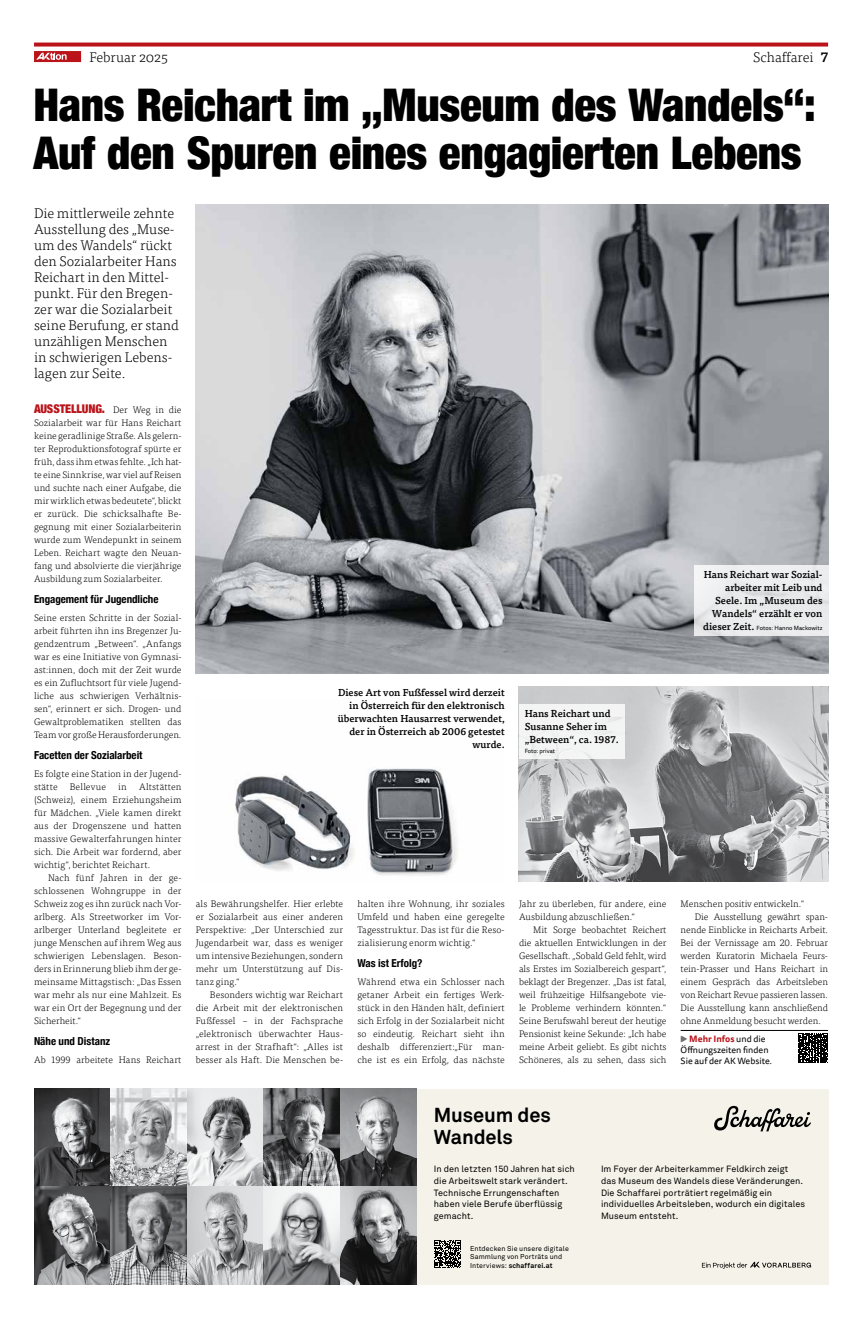
<style>
.page{position:relative;width:865px;height:1333px;background:#fff}
.page>*{position:absolute;margin:0;border:0;box-sizing:border-box;transform-origin:0 0}
.t1{font:900 condensed 45px/48px "Helvetica Neue";letter-spacing:-.005em;color:#000}
.t2{font:700 20px/22px "Akkurat Pro";letter-spacing:-.005em;color:#000}
.t3{font:300 14px/16px "Tisa Pro";color:#000}
.t4{font:900 condensed 12px "Helvetica Neue";letter-spacing:-.01em;color:#ba141a}
.t5{font:700 condensed 11px "Helvetica Neue";color:#000}
.t6{font:500 10px/13px "Tisa Pro";color:#000;text-align:right}
.t7{font:300 9.5px/13px "Tisa Pro";letter-spacing:-.005em;color:#000;text-align:justify}
.t8{font:300 9.5px "Tisa Pro";letter-spacing:.015em;color:#000}
.t9{font:9px/11.5px "Akkurat Pro";letter-spacing:.01em;color:#000}
.t10{font:9px/10.8px "Tisa Sans Pro";color:#000}
.t11{font:7px/8.5px "Akkurat Pro";letter-spacing:.015em;color:#000}
.t12{font:6px "Tisa Sans Offc Pro";color:#000}
.t13{font:6px "Tisa Sans Pro";color:#000}
.s1{font-weight:500}
.s2{font-family:"Tisa Pro";font-weight:300;font-stretch:normal;font-size:9.5px;color:#000}
.s3{font-family:"Tisa Pro";font-weight:500;font-size:10px}
.s4{font-weight:700;font-size:12px;color:#6d6e71}
.s5{font-weight:700;color:#ba141a}
.s6{font-weight:700}
</style>
<div class="page">
<div style="left:34px;top:51px;width:47px;height:11px;background:#ba141a"></div>
<svg style="left:36px;top:53px;width:31px;height:7px"></svg>
<svg style="left:34px;top:43px;width:794px;height:4px;fill:#ba141a"></svg>
<img style="left:196px;top:205px;width:632px;height:468px">
<div style="left:694px;top:565px;width:134px;height:70px;background:#ebeced"></div>
<div style="left:34px;top:1088px;width:794px;height:196px;background:#f5f3e9"></div>
<img style="left:34px;top:1088px;width:77px;height:98px">
<svg style="left:34px;top:1186px;width:77px;height:98px"></svg>
<svg style="left:111px;top:1088px;width:76px;height:98px"></svg>
<svg style="left:111px;top:1186px;width:76px;height:98px"></svg>
<svg style="left:187px;top:1088px;width:77px;height:98px"></svg>
<svg style="left:187px;top:1186px;width:77px;height:98px"></svg>
<svg style="left:264px;top:1088px;width:76px;height:98px"></svg>
<svg style="left:264px;top:1186px;width:76px;height:98px"></svg>
<svg style="left:340px;top:1088px;width:77px;height:98px"></svg>
<svg style="left:340px;top:1186px;width:77px;height:98px"></svg>
<svg style="left:434px;top:1240px;width:27px;height:27px"></svg>
<svg style="left:714px;top:1105px;width:97px;height:26px"></svg>
<svg style="left:702px;top:1261px;width:109px;height:7px"></svg>
<img style="left:235px;top:767px;width:223px;height:109px">
<img style="left:519px;top:686px;width:309px;height:195px">
<hr style="left:680px;top:1030px;width:148px;height:1px;background:#000">
<svg style="left:798px;top:1033px;width:30px;height:30px"></svg>
<div style="left:519px;top:704px;width:105px;height:55px;background:#f4f4f5"></div>
<h3 class="t3" style="left:89px;top:48px;width:80px">Februar 2025</h3>
<h3 class="t3" style="left:753px;top:48px;width:76px">Schaffarei <span class="s1">7</span></h3>
<h1 class="t1" style="left:33px;top:78px;width:784px">Hans Reichart im „Museum des Wandels“:<br>Auf den Spuren eines engagierten Lebens</h1>
<p class="t3" style="left:34px;top:205px;width:146px">Die mittlerweile zehnte<br>Ausstellung des „Muse&shy;um des Wandels“ rückt den Sozialarbeiter Hans<br>Reichart in den Mittel&shy;punkt. Für den Bregen&shy;zer war die Sozialarbeit seine Berufung, er stand unzähligen Menschen in schwierigen Lebens&shy;lagen zur Seite.</p>
<p class="t4" style="left:34px;top:399px;width:149px">AUSSTELLUNG. <span class="s2">Der Weg in die</span></p>
<p class="t7" style="left:34px;top:416px;width:149px">Sozialarbeit war für Hans Reichart keine geradlinige Straße. Als gelern&shy;ter Reproduktionsfotograf spürte er früh, dass ihm etwas fehlte. „Ich hat&shy;te eine Sinnkrise, war viel auf Reisen und suchte nach einer Aufgabe, die mir wirklich etwas bedeutete“, blickt er zurück. Die schicksalhafte Be&shy;gegnung mit einer Sozialarbeiterin wurde zum Wendepunkt in seinem Leben. Reichart wagte den Neuan&shy;fang und absolvierte die vierjährige Ausbildung zum Sozialarbeiter.</p>
<p class="t5" style="left:34px;top:589px;width:126px">Engagement für Jugendliche</p>
<p class="t7" style="left:34px;top:611px;width:149px">Seine ersten Schritte in der Sozial&shy;arbeit führten ihn ins Bregenzer Ju&shy;gendzentrum „Between“. „Anfangs war es eine Initiative von Gymnasi&shy;ast:innen, doch mit der Zeit wurde es ein Zufluchtsort für viele Jugend&shy;liche aus schwierigen Verhältnis&shy;sen“, erinnert er sich. Drogen- und Gewaltproblematiken stellten das Team vor große Herausforderungen.</p>
<p class="t5" style="left:34px;top:745px;width:110px">Facetten der Sozialarbeit</p>
<p class="t7" style="left:34px;top:767px;width:148px">Es folgte eine Station in der Jugend&shy;stätte</p>
<p class="t7" style="left:34px;top:780px;width:149px;text-indent:105px">Altstätten (Schweiz), einem Erziehungsheim für Mädchen. „Viele kamen direkt aus der Drogenszene und hatten massive Gewalterfahrungen hinter sich. Die Arbeit war fordernd, aber wichtig“, berichtet Reichart.</p>
<p class="t7" style="left:34px;top:871px;width:149px;text-indent:14px">Nach fünf Jahren in der ge&shy;schlossenen Wohngruppe in der Schweiz zog es ihn zurück nach Vor&shy;arlberg. Als Streetworker im Vor&shy;arlberger Unterland begleitete er junge Menschen auf ihrem Weg aus schwierigen Lebenslagen. Beson&shy;ders in Erinnerung blieb ihm der ge&shy;meinsame Mittagstisch: „Das Essen war mehr als nur eine Mahlzeit. Es war ein Ort der Begegnung und der Sicherheit.“</p>
<p class="t5" style="left:34px;top:1031px;width:78px">Nähe und Distanz</p>
<p class="t7" style="left:34px;top:1053px;width:149px">Ab 1999 arbeitete Hans Reichart</p>
<p class="t8" style="left:70px;top:780px;width:38px">Bellevue</p>
<p class="t7" style="left:118px;top:780px;width:10px">in</p>
<p class="t6" style="left:338px;top:685px;width:168px">Diese Art von Fußfessel wird derzeit in Österreich für den elektronisch überwachten Hausarrest verwendet, der in Österreich ab 2006 getestet wurde.</p>
<p class="t7" style="left:196px;top:897px;width:149px">als Bewährungshelfer. Hier erlebte er Sozialarbeit aus einer anderen Perspektive: „Der Unterschied zur Jugendarbeit war, dass es weniger um intensive Beziehungen, sondern mehr um Unterstützung auf Dis&shy;tanz ging.“</p>
<p class="t7" style="left:196px;top:988px;width:149px;text-indent:14px">Besonders wichtig war Reichart die Arbeit mit der elektronischen Fußfessel – in der Fachsprache „elektronisch überwachter Haus&shy;arrest in der Strafhaft“: „Alles ist besser als Haft. Die Menschen be-</p>
<p class="t7" style="left:357px;top:897px;width:149px">halten ihre Wohnung, ihr soziales Umfeld und haben eine geregelte Tagesstruktur. Das ist für die Reso&shy;zialisierung enorm wichtig.“</p>
<p class="t5" style="left:357px;top:953px;width:67px">Was ist Erfolg?</p>
<p class="t7" style="left:357px;top:975px;width:149px">Während etwa ein Schlosser nach getaner Arbeit ein fertiges Werk&shy;stück in den Händen hält, definiert sich Erfolg in der Sozialarbeit nicht so eindeutig. Reichart sieht ihn deshalb differenziert:„Für man&shy;che ist es ein Erfolg, das nächste</p>
<p class="t6" style="left:524px;top:706px;width:96px;text-align:left">Hans Reichart und<br>Susanne Seher im „Between“, ca. 1987.</p>
<p class="t13" style="left:524px;top:746px;width:32px">Foto: privat</p>
<p class="t7" style="left:519px;top:897px;width:149px">Jahr zu überleben, für andere, eine<br>Ausbildung abzuschließen.“</p>
<p class="t7" style="left:519px;top:923px;width:149px;text-indent:14px">Mit Sorge beobachtet Reichert die aktuellen Entwicklungen in der Gesellschaft. „Sobald Geld fehlt, wird als Erstes im Sozialbereich gespart“, beklagt der Bregenzer. „Das ist fatal, weil frühzeitige Hilfsangebote vie&shy;le Probleme verhindern könnten.“ Seine Berufswahl bereut der heutige Pensionist keine Sekunde: „Ich habe meine Arbeit geliebt. Es gibt nichts Schöneres, als zu sehen, dass sich</p>
<p class="t6" style="left:703px;top:567px;width:120px">Hans Reichart war Sozial&shy;arbeiter mit Leib und<br>Seele. Im „Museum des<br>Wandels“ erzählt er von</p>
<p class="t12" style="left:703px;top:624px;width:121px"><span class="s3">dieser Zeit.</span> Fotos: Hanno Mackowitz</p>
<p class="t7" style="left:680px;top:897px;width:125px">Menschen positiv entwickeln.“</p>
<p class="t7" style="left:694px;top:910px;width:135px">Die Ausstellung gewährt span-</p>
<p class="t7" style="left:680px;top:923px;width:149px">nende Einblicke in Reicharts Arbeit.</p>
<p class="t7" style="left:680px;top:936px;width:149px">Bei der Vernissage am 20. Februar</p>
<p class="t7" style="left:680px;top:949px;width:149px">werden Kuratorin Michaela Feurs-</p>
<p class="t7" style="left:680px;top:962px;width:149px">tein-Prasser und Hans Reichart in</p>
<p class="t7" style="left:680px;top:975px;width:149px">einem Gespräch das Arbeitsleben</p>
<p class="t7" style="left:680px;top:988px;width:149px">von Reichart Revue passieren lassen.</p>
<p class="t7" style="left:680px;top:1001px;width:149px">Die Ausstellung kann anschließend</p>
<p class="t7" style="left:680px;top:1014px;width:142px">ohne Anmeldung besucht werden.</p>
<p class="t10" style="left:680px;top:1033px;width:93px"><span class="s4">▸</span> <span class="s5">Mehr Infos</span> und die<br>Öffnungszeiten finden<br>Sie auf der AK Website.</p>
<h2 class="t2" style="left:434px;top:1103px;width:119px">Museum des<br>Wandels</h2>
<p class="t9" style="left:434px;top:1163px;width:142px">In den letzten 150 Jahren hat sich die Arbeitswelt stark verändert.<br>Technische Errungenschaften haben viele Berufe überflüssig gemacht.</p>
<p class="t11" style="left:470px;top:1243px;width:100px">Entdecken Sie unsere digitale<br>Sammlung von Porträts und<br>Interviews: <span class="s6">schaffarei.at</span></p>
<p class="t9" style="left:601px;top:1163px;width:206px">Im Foyer der Arbeiterkammer Feldkirch zeigt das Museum des Wandels diese Veränderungen.<br>Die Schaffarei porträtiert regelmäßig ein individuelles Arbeitsleben, wodurch ein digitales Museum entsteht.</p>
</div>
